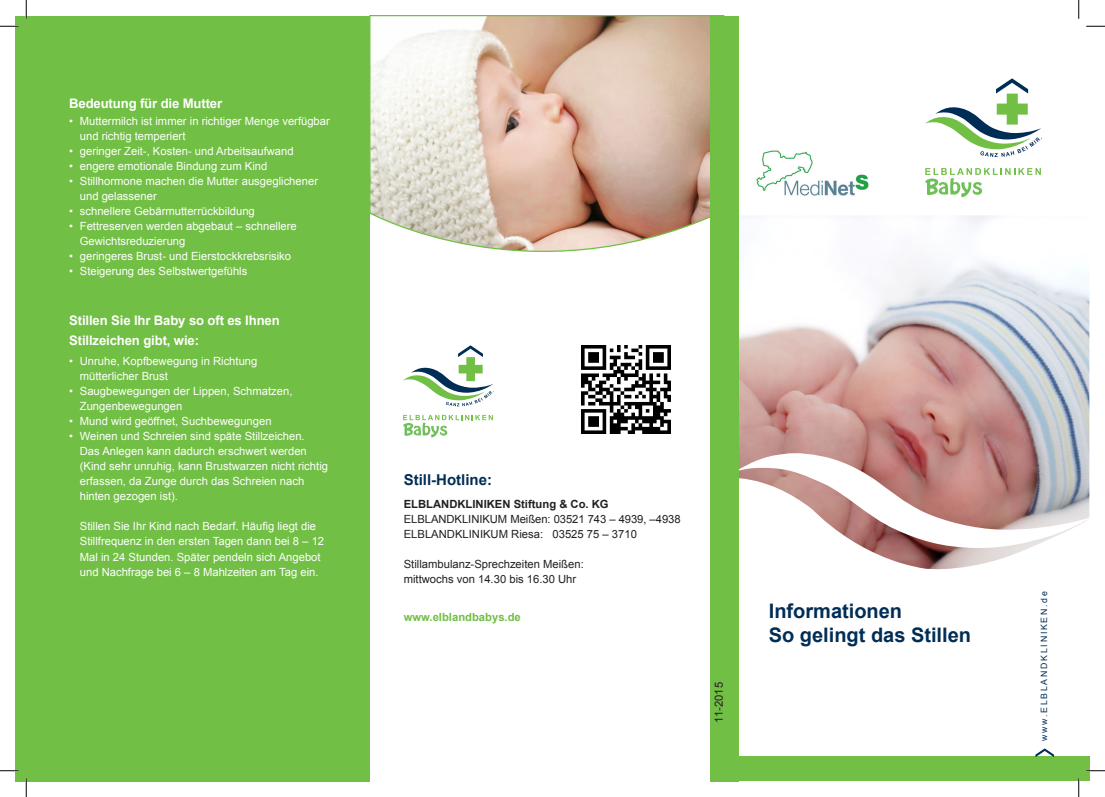
<style>
.page{position:relative;width:1105px;height:797px;background:#fff}
.page>*{position:absolute;margin:0;border:0;box-sizing:border-box;transform-origin:0 0}
.t1{font:700 20px "Arial";color:#002d56}
.t2{font:700 15px "Arial";color:#002d56}
.t3{font:700 13.12px/20px "Arial";letter-spacing:-.01em;color:#fff}
.t4{font:11.25px/15px "Arial";color:#fff}
.t5{font:11.25px "Arial";color:#231f20}
.t6{font:700 11.25px "Arial";color:#231f20}
.t7{font:700 11.25px "Arial";color:#71bf44}
.t8{font:8.75px "Arial";letter-spacing:.2em;color:#002d56}
</style>
<div class="page">
<img style="left:738px;top:215px;width:351px;height:354px">
<div style="left:15px;top:16px;width:355px;height:765px;background:#71bf44"></div>
<div style="left:733px;top:756px;width:356px;height:25px;background:#71bf44"></div>
<svg style="left:738px;top:451px;width:351px;height:97px"></svg>
<svg style="left:370px;top:16px;width:340px;height:236px;background:#d8c5b2"></svg>
<svg style="left:1035px;top:748px;width:19px;height:9px"></svg>
<div style="left:710px;top:16px;width:14px;height:765px;background:#71bf44"></div>
<div style="left:724px;top:16px;width:14px;height:765px;background:#71bf44"></div>
<svg style="left:925px;top:78px;width:117px;height:79px"></svg>
<svg style="left:925px;top:168px;width:116px;height:29px"></svg>
<svg style="left:403px;top:345px;width:91px;height:61px"></svg>
<svg style="left:403px;top:415px;width:90px;height:22px"></svg>
<img style="left:581px;top:345px;width:89px;height:89px">
<img style="left:756px;top:150px;width:113px;height:46px">
<svg style="left:0;top:25px;width:19px;height:2px"></svg>
<svg style="left:1086px;top:25px;width:19px;height:2px"></svg>
<svg style="left:0;top:770px;width:19px;height:1px"></svg>
<svg style="left:1086px;top:770px;width:19px;height:1px"></svg>
<svg style="left:25px;top:0;width:2px;height:19px"></svg>
<svg style="left:25px;top:778px;width:2px;height:19px"></svg>
<svg style="left:1078px;top:0;width:1px;height:19px"></svg>
<svg style="left:1078px;top:778px;width:1px;height:19px"></svg>
<p class="t3" style="left:69px;top:94px;width:155px">Bedeutung für die Mutter</p>
<p class="t4" style="left:80px;top:113px;width:252px;text-indent:-11px">• Muttermilch ist immer in richtiger Menge verfügbar und richtig temperiert</p>
<p class="t4" style="left:69px;top:143px;width:226px">• geringer Zeit-, Kosten- und Arbeitsaufwand</p>
<p class="t4" style="left:69px;top:158px;width:200px">• engere emotionale Bindung zum Kind</p>
<p class="t4" style="left:80px;top:173px;width:240px;text-indent:-11px">• Stillhormone machen die Mutter ausgeglichener und gelassener</p>
<p class="t4" style="left:69px;top:203px;width:187px">• schnellere Gebärmutterrückbildung</p>
<p class="t4" style="left:80px;top:218px;width:218px;text-indent:-11px">• Fettreserven werden abgebaut – schnellere<br>Gewichtsreduzierung</p>
<p class="t4" style="left:69px;top:248px;width:223px">• geringeres Brust- und Eierstockkrebsrisiko</p>
<p class="t4" style="left:69px;top:263px;width:180px">• Steigerung des Selbstwertgefühls</p>
<p class="t3" style="left:69px;top:311px;width:212px">Stillen Sie Ihr Baby so oft es Ihnen<br>Stillzeichen gibt, wie:</p>
<p class="t4" style="left:80px;top:354px;width:179px;text-indent:-11px">• Unruhe, Kopfbewegung in Richtung mütterlicher Brust</p>
<p class="t4" style="left:80px;top:384px;width:214px;text-indent:-11px">• Saugbewegungen der Lippen, Schmatzen,<br>Zungenbewegungen</p>
<p class="t4" style="left:69px;top:414px;width:204px">• Mund wird geöffnet, Suchbewegungen</p>
<p class="t4" style="left:80px;top:429px;width:250px;text-indent:-11px">• Weinen und Schreien sind späte Stillzeichen.<br>Das Anlegen kann dadurch erschwert werden (Kind sehr unruhig, kann Brustwarzen nicht richtig erfassen, da Zunge durch das Schreien nach hinten gezogen ist).</p>
<p class="t4" style="left:80px;top:519px;width:246px">Stillen Sie Ihr Kind nach Bedarf. Häufig liegt die Stillfrequenz in den ersten Tagen dann bei 8 – 12<br>Mal in 24 Stunden. Später pendeln sich Angebot und Nachfrage bei 6 – 8 Mahlzeiten am Tag ein.</p>
<p class="t2" style="left:404px;top:470px;width:90px">Still-Hotline:</p>
<p class="t6" style="left:404px;top:496px;width:206px">ELBLANDKLINIKEN Stiftung &amp; Co. KG</p>
<p class="t5" style="left:404px;top:511px;width:278px">ELBLANDKLINIKUM Meißen: 03521 743 – 4939, –4938</p>
<p class="t5" style="left:404px;top:526px;width:235px">ELBLANDKLINIKUM Riesa: 03525 75 – 3710</p>
<p class="t5" style="left:404px;top:556px;width:182px">Stillambulanz-Sprechzeiten Meißen:</p>
<p class="t5" style="left:404px;top:571px;width:174px">mittwochs von 14.30 bis 16.30 Uhr</p>
<p class="t7" style="left:404px;top:609px;width:119px">www.elblandbabys.de</p>
<p class="t5" style="left:711px;top:722px;width:42px;rotate:-90deg">11-2015</p>
<p class="t1" style="left:769px;top:598px;width:135px">Informationen</p>
<p class="t1" style="left:769px;top:622px;width:204px">So gelingt das Stillen</p>
<p class="t8" style="left:1038px;top:741px;width:151px;rotate:-90deg">www.ELBLANDKLINIKEN.de</p>
</div>
